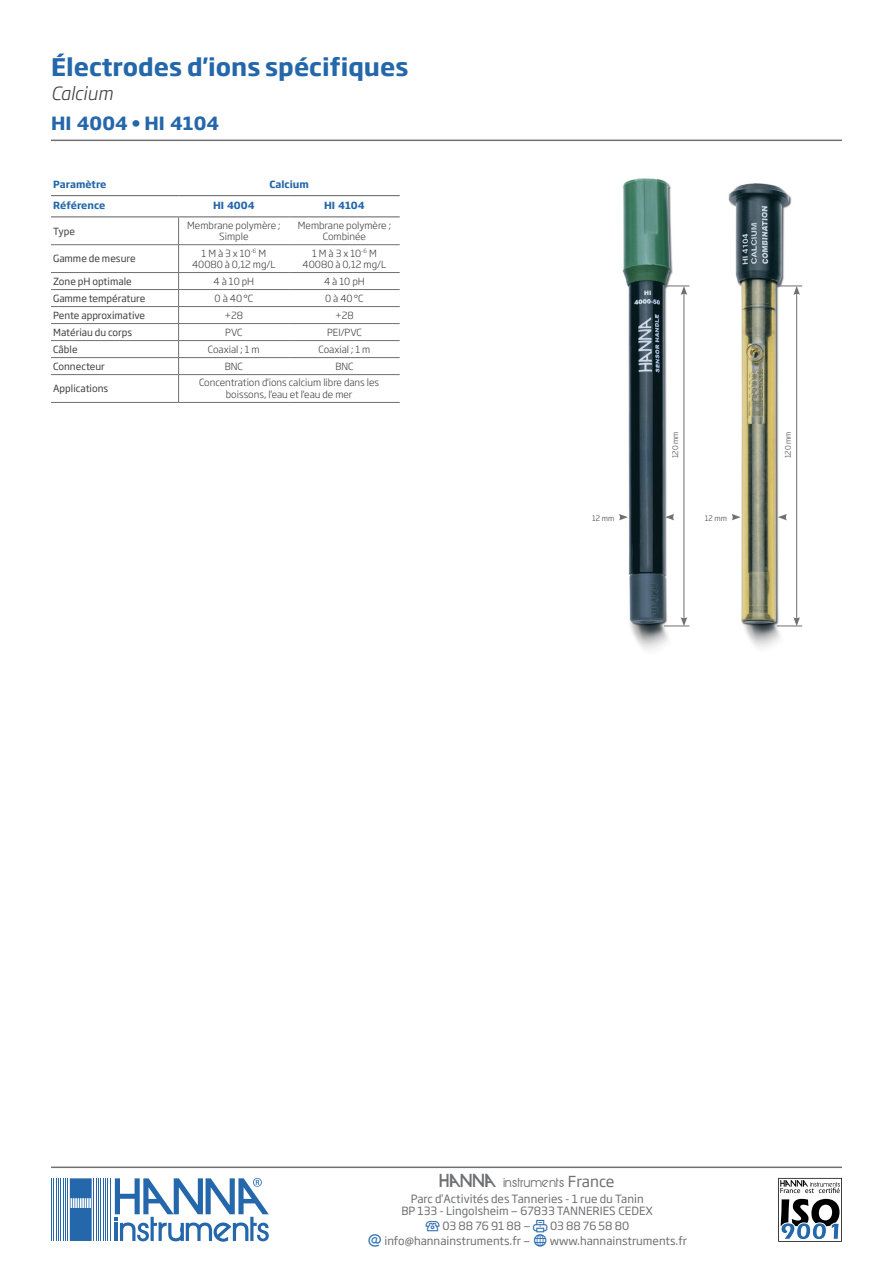
<style>
.page{position:relative;width:893px;height:1263px;background:#fff}
.page>*{position:absolute;margin:0;border:0;box-sizing:border-box;transform-origin:0 0}
.Titre{font:700 24px "Soho Gothic Pro";color:#2467aa}
.Référence{font:700 18px "Soho Gothic Pro";color:#2467aa}
.Titre_description{font:italic 300 18px "Soho Gothic Pro";color:#404042}
.t1{font:15px "Hanna";color:#6f7072}
.t2{font:11.25px/12px "Soho Gothic Pro";color:#6f7072;text-align:center}
.Tableau_corps{font:300 9.75px/11.7px "Soho Gothic Pro";color:#404042;text-align:center}
.Tableau_gauche{font:9.75px "Soho Gothic Pro";color:#404042}
.Tableau_entête{font:700 9.75px "Soho Gothic Pro";color:#2467aa}
.Électrodes{font:300 7.5px "Soho Gothic Pro";color:#404042}
.s1{font-family:"Soho Gothic Pro"}
.s2{color:#2467aa}
</style>
<div class="page">
<img style="left:728px;top:183px;width:70px;height:465px">
<img style="left:619px;top:178px;width:64px;height:472px">
<hr style="left:51px;top:195px;width:128px;height:1px;background:#6f7072">
<hr style="left:179px;top:195px;width:110px;height:1px;background:#6f7072">
<hr style="left:289px;top:195px;width:111px;height:1px;background:#6f7072">
<hr style="left:51px;top:244px;width:128px;height:1px;background:#6f7072">
<hr style="left:179px;top:244px;width:110px;height:1px;background:#6f7072">
<hr style="left:289px;top:244px;width:111px;height:1px;background:#6f7072">
<hr style="left:51px;top:272px;width:128px;height:1px;background:#6f7072">
<hr style="left:179px;top:272px;width:110px;height:1px;background:#6f7072">
<hr style="left:289px;top:272px;width:111px;height:1px;background:#6f7072">
<hr style="left:51px;top:289px;width:128px;height:1px;background:#6f7072">
<hr style="left:179px;top:289px;width:110px;height:1px;background:#6f7072">
<hr style="left:289px;top:289px;width:111px;height:1px;background:#6f7072">
<hr style="left:51px;top:306px;width:128px;height:1px;background:#6f7072">
<hr style="left:179px;top:306px;width:110px;height:1px;background:#6f7072">
<hr style="left:289px;top:306px;width:111px;height:1px;background:#6f7072">
<hr style="left:51px;top:323px;width:128px;height:1px;background:#6f7072">
<hr style="left:179px;top:323px;width:110px;height:1px;background:#6f7072">
<hr style="left:289px;top:323px;width:111px;height:1px;background:#6f7072">
<hr style="left:51px;top:340px;width:128px;height:1px;background:#6f7072">
<hr style="left:179px;top:340px;width:110px;height:1px;background:#6f7072">
<hr style="left:289px;top:340px;width:111px;height:1px;background:#6f7072">
<hr style="left:51px;top:357px;width:128px;height:1px;background:#6f7072">
<hr style="left:179px;top:357px;width:110px;height:1px;background:#6f7072">
<hr style="left:289px;top:357px;width:111px;height:1px;background:#6f7072">
<hr style="left:51px;top:374px;width:128px;height:1px;background:#6f7072">
<hr style="left:179px;top:374px;width:110px;height:1px;background:#6f7072">
<hr style="left:289px;top:374px;width:111px;height:1px;background:#6f7072">
<hr style="left:179px;top:402px;width:110px;height:1px;background:#6f7072">
<hr style="left:289px;top:402px;width:111px;height:1px;background:#6f7072">
<svg style="left:178px;top:217px;width:1px;height:185px"></svg>
<hr style="left:51px;top:402px;width:128px;height:1px;background:#6f7072">
<hr style="left:51px;top:216px;width:128px;height:1px;background:#6f7072">
<hr style="left:179px;top:216px;width:110px;height:1px;background:#6f7072">
<hr style="left:289px;top:216px;width:111px;height:1px;background:#6f7072">
<svg style="left:619px;top:514px;width:9px;height:6px"></svg>
<svg style="left:732px;top:514px;width:9px;height:6px"></svg>
<svg style="left:665px;top:514px;width:9px;height:6px"></svg>
<svg style="left:778px;top:514px;width:9px;height:6px"></svg>
<hr style="left:684px;top:292px;width:1px;height:328px;background:#6f7072">
<hr style="left:796px;top:292px;width:1px;height:328px;background:#6f7072">
<svg style="left:664px;top:286px;width:25px;height:9px"></svg>
<svg style="left:777px;top:286px;width:25px;height:9px"></svg>
<svg style="left:664px;top:617px;width:25px;height:10px"></svg>
<svg style="left:777px;top:617px;width:25px;height:10px"></svg>
<hr style="left:51px;top:1166px;width:791px;height:2px;background:#6f7072">
<hr style="left:51px;top:140px;width:791px;height:1px;background:#6f7072">
<hr style="left:110px;top:1178px;width:1px;height:63px;background:#2467aa">
<hr style="left:107px;top:1178px;width:1px;height:63px;background:#2467aa">
<hr style="left:105px;top:1178px;width:1px;height:63px;background:#2467aa">
<hr style="left:103px;top:1178px;width:1px;height:63px;background:#2467aa">
<hr style="left:100px;top:1178px;width:1px;height:63px;background:#2467aa">
<hr style="left:98px;top:1178px;width:1px;height:63px;background:#2467aa">
<hr style="left:96px;top:1178px;width:1px;height:63px;background:#2467aa">
<hr style="left:93px;top:1178px;width:1px;height:63px;background:#2467aa">
<hr style="left:67px;top:1178px;width:1px;height:63px;background:#2467aa">
<hr style="left:65px;top:1178px;width:1px;height:63px;background:#2467aa">
<hr style="left:63px;top:1178px;width:1px;height:63px;background:#2467aa">
<hr style="left:60px;top:1178px;width:1px;height:63px;background:#2467aa">
<hr style="left:58px;top:1178px;width:1px;height:63px;background:#2467aa">
<hr style="left:56px;top:1178px;width:1px;height:63px;background:#2467aa">
<hr style="left:53px;top:1178px;width:1px;height:63px;background:#2467aa">
<hr style="left:51px;top:1178px;width:1px;height:63px;background:#2467aa">
<svg style="left:70px;top:1178px;width:22px;height:63px"></svg>
<svg style="left:115px;top:1178px;width:154px;height:64px"></svg>
<svg style="left:778px;top:1178px;width:64px;height:64px"></svg>
<p class="Titre" style="left:51px;top:48px;width:359px">Électrodes d'ions spécifiques</p>
<p class="Titre_description" style="left:51px;top:79px;width:63px">Calcium</p>
<p class="Référence" style="left:51px;top:109px;width:170px">HI 4004 • HI 4104</p>
<p class="Tableau_entête" style="left:53px;top:176px;width:55px">Paramètre</p>
<p class="Tableau_entête" style="left:269px;top:176px;width:41px">Calcium</p>
<p class="Tableau_entête" style="left:53px;top:198px;width:54px">Référence</p>
<p class="Tableau_entête" style="left:213px;top:198px;width:43px">HI 4004</p>
<p class="Tableau_entête" style="left:324px;top:198px;width:42px">HI 4104</p>
<p class="Tableau_gauche" style="left:53px;top:223px;width:23px">Type</p>
<p class="Tableau_corps" style="left:187px;top:219px;width:95px">Membrane polymère ;<br>Simple</p>
<p class="Tableau_corps" style="left:298px;top:219px;width:95px">Membrane polymère ;<br>Combinée</p>
<p class="Tableau_gauche" style="left:53px;top:251px;width:84px">Gamme de mesure</p>
<p class="Tableau_corps" style="left:202px;top:247px;width:66px">1 M à 3 x 10<sup>-6</sup> M</p>
<p class="Tableau_corps" style="left:192px;top:258px;width:85px">40080 à 0,12 mg/L</p>
<p class="Tableau_corps" style="left:312px;top:247px;width:66px">1 M à 3 x 10<sup>-6</sup> M</p>
<p class="Tableau_corps" style="left:303px;top:258px;width:85px">40080 à 0,12 mg/L</p>
<p class="Tableau_gauche" style="left:53px;top:274px;width:80px">Zone pH optimale</p>
<p class="Tableau_corps" style="left:214px;top:275px;width:42px">4 à 10 pH</p>
<p class="Tableau_corps" style="left:324px;top:275px;width:42px">4 à 10 pH</p>
<p class="Tableau_gauche" style="left:53px;top:291px;width:94px">Gamme température</p>
<p class="Tableau_corps" style="left:215px;top:292px;width:40px">0 à 40°C</p>
<p class="Tableau_corps" style="left:325px;top:292px;width:40px">0 à 40°C</p>
<p class="Tableau_gauche" style="left:53px;top:308px;width:93px">Pente approximative</p>
<p class="Tableau_corps" style="left:224px;top:309px;width:20px">+28</p>
<p class="Tableau_corps" style="left:335px;top:309px;width:20px">+28</p>
<p class="Tableau_gauche" style="left:53px;top:325px;width:81px">Matériau du corps</p>
<p class="Tableau_corps" style="left:225px;top:326px;width:19px">PVC</p>
<p class="Tableau_corps" style="left:327px;top:326px;width:36px">PEI/PVC</p>
<p class="Tableau_gauche" style="left:53px;top:342px;width:26px">Câble</p>
<p class="Tableau_corps" style="left:208px;top:343px;width:53px">Coaxial ; 1 m</p>
<p class="Tableau_corps" style="left:319px;top:343px;width:53px">Coaxial ; 1 m</p>
<p class="Tableau_gauche" style="left:53px;top:359px;width:53px">Connecteur</p>
<p class="Tableau_corps" style="left:225px;top:360px;width:20px">BNC</p>
<p class="Tableau_corps" style="left:335px;top:360px;width:20px">BNC</p>
<p class="Tableau_gauche" style="left:53px;top:381px;width:57px">Applications</p>
<p class="Tableau_corps" style="left:199px;top:376px;width:182px">Concentration d'ions calcium libre dans les boissons, l'eau et l'eau de mer</p>
<p class="Électrodes" style="left:670px;top:458px;width:28px;rotate:-90deg">120 mm</p>
<p class="Électrodes" style="left:782px;top:458px;width:28px;rotate:-90deg">120 mm</p>
<p class="Électrodes" style="left:592px;top:512px;width:24px">12 mm</p>
<p class="Électrodes" style="left:705px;top:512px;width:24px">12 mm</p>
<h3 class="t1" style="left:440px;top:1173px;width:176px">HANNA instruments <span class="s1">France</span></h3>
<p class="t2" style="left:401px;top:1192px;width:253px">Parc d’Activités des Tanneries - 1 rue du Tanin<br>BP 133 - Lingolsheim — 67833 TANNERIES CEDEX</p>
<p class="t2" style="left:385px;top:1217px;width:246px;line-height:15px;text-align:left;text-indent:58px">03 88 76 91 88 — <span class="s2">▼</span> 03 88 76 58 80 info@hannainstruments.fr —</p>
<p class="t2" style="left:550px;top:1234px;width:139px">www.hannainstruments.fr</p>
</div>
